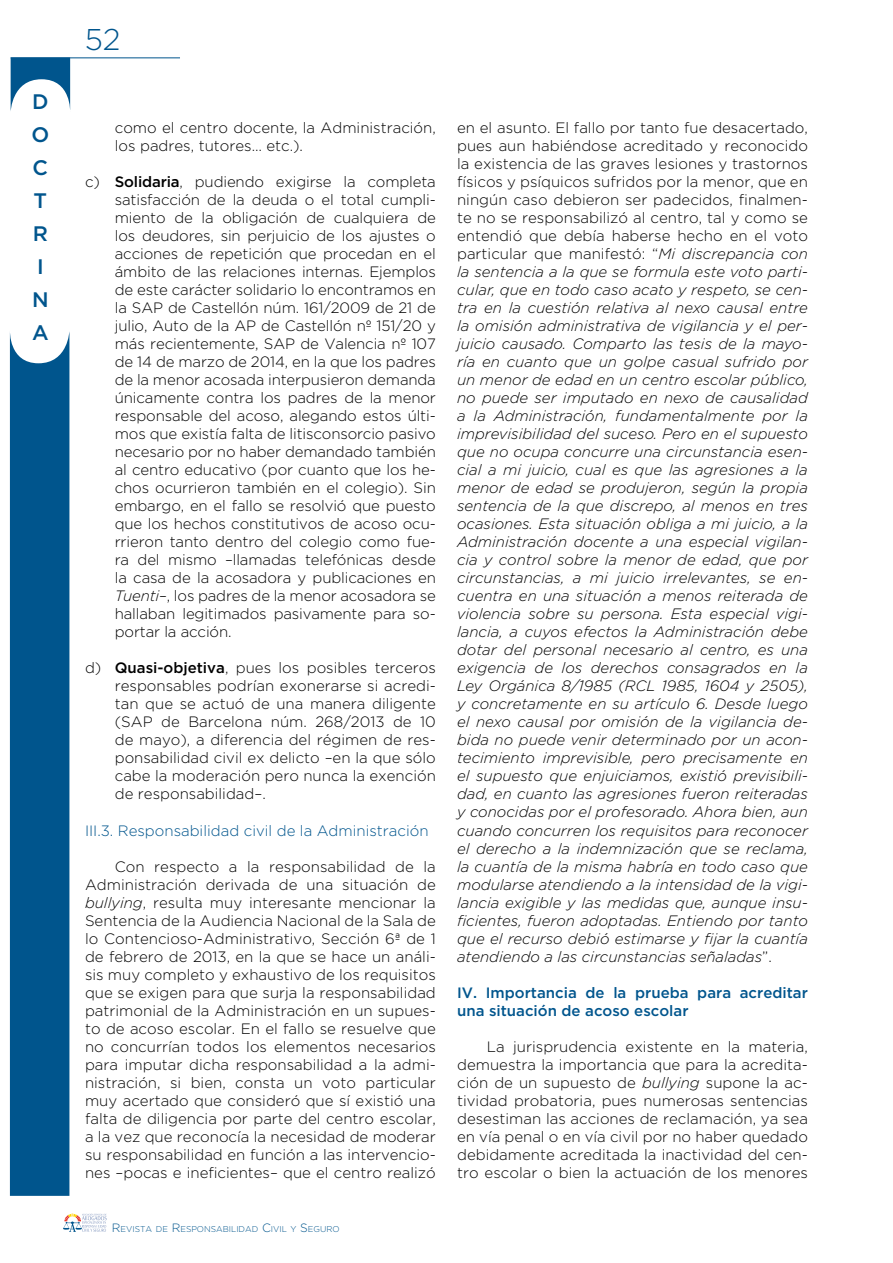
<style>
.page{position:relative;width:893px;height:1263px;background:#fff}
.page>*{position:absolute;margin:0;border:0;box-sizing:border-box;transform-origin:0 0}
.t1{font:300 30px "Gotham";color:#00558d}
.t2{font:500 21px/33px "Gotham";color:#00558d}
.t3{font:300 15px/18px "Gotham";color:#000;text-align:justify}
.t4{font:italic 300 15px/18px "Gotham";color:#000;text-align:justify}
.t5{font:500 15px/18px "Gotham";color:#00558d}
.t6{font:300 15px "Gotham";color:#00558d}
.t7{font:300 8.4px "Gotham";color:#00558d}
.s1{font-weight:500}
.s2{font-style:italic}
.s3{font-size:12px}
.s4{font-style:normal}
</style>
<div class="page">
<hr style="left:11px;top:57px;width:169px;height:1px;background:#00558d">
<svg style="left:11px;top:57px;width:60px;height:53px"></svg>
<svg style="left:9px;top:332px;width:60px;height:864px;background:#3578a4"></svg>
<svg style="left:63px;top:1213px;width:44px;height:19px"></svg>
<h2 class="t2" style="left:31px;top:85px;width:19px">D<br>O<br>C<br>T<br>R<br>I<br>N<br>A</h2>
<h1 class="t1" style="left:85px;top:24px;width:37px">52</h1>
<p class="t3" style="left:115px;top:118px;width:323px">como el centro docente, la Administración, los padres, tutores… etc.).</p>
<p class="t3" style="left:115px;top:172px;width:323px;text-indent:-30px">c) <span class="s1">Solidaria</span>, pudiendo exigirse la completa satisfacción de la deuda o el total cumpli&shy;miento de la obligación de cualquiera de los deudores, sin perjuicio de los ajustes o acciones de repetición que procedan en el ámbito de las relaciones internas. Ejemplos de este carácter solidario lo encontramos en la SAP de Castellón núm. 161/2009 de 21 de julio, Auto de la AP de Castellón nº 151/20 y más recientemente, SAP de Valencia nº 107 de 14 de marzo de 2014, en la que los padres de la menor acosada interpusieron demanda únicamente contra los padres de la menor responsable del acoso, alegando estos últi&shy;mos que existía falta de litisconsorcio pasivo necesario por no haber demandado también al centro educativo (por cuanto que los he&shy;chos ocurrieron también en el colegio). Sin embargo, en el fallo se resolvió que puesto que los hechos constitutivos de acoso ocu&shy;rrieron tanto dentro del colegio como fue&shy;ra del mismo –llamadas telefónicas desde la casa de la acosadora y publicaciones en <span class="s2">Tuenti</span>–, los padres de la menor acosadora se hallaban legitimados pasivamente para so&shy;portar la acción.</p>
<p class="t3" style="left:115px;top:659px;width:323px;text-indent:-30px">d) <span class="s1">Quasi-objetiva</span>, pues los posibles terceros responsables podrían exonerarse si acredi&shy;tan que se actuó de una manera diligente (SAP de Barcelona núm. 268/2013 de 10 de mayo), a diferencia del régimen de res&shy;ponsabilidad civil ex delicto –en la que sólo cabe la moderación pero nunca la exención de responsabilidad–.</p>
<p class="t6" style="left:85px;top:822px;width:345px">III.3. Responsabilidad civil de la Administración</p>
<p class="t3" style="left:85px;top:857px;width:352px;text-indent:30px">Con respecto a la responsabilidad de la Administración derivada de una situación de <span class="s2">bullying</span>, resulta muy interesante mencionar la Sentencia de la Audiencia Nacional de la Sala de lo Contencioso-Administrativo, Sección 6ª de 1 de febrero de 2013, en la que se hace un análi&shy;sis muy completo y exhaustivo de los requisitos que se exigen para que surja la responsabilidad patrimonial de la Administración en un supues&shy;to de acoso escolar. En el fallo se resuelve que no concurrían todos los elementos necesarios para imputar dicha responsabilidad a la admi&shy;nistración, si bien, consta un voto particular muy acertado que consideró que sí existió una falta de diligencia por parte del centro escolar, a la vez que reconocía la necesidad de moderar su responsabilidad en función a las intervencio&shy;nes –pocas e ineficientes– que el centro realizó</p>
<p class="t7" style="left:112px;top:1224px;width:229px"><span class="s3">R</span>EVISTA DE <span class="s3">R</span>ESPONSABILIDAD <span class="s3">C</span>IVIL Y <span class="s3">S</span> EGURO</p>
<p class="t4" style="left:457px;top:119px;width:352px"><span class="s4">en el asunto. El fallo por tanto fue desacertado, pues aun habiéndose acreditado y reconocido la existencia de las graves lesiones y trastornos físicos y psíquicos sufridos por la menor, que en ningún caso debieron ser padecidos, finalmen&shy;te no se responsabilizó al centro, tal y como se entendió que debía haberse hecho en el voto particular que manifestó: “</span>Mi discrepancia con la sentencia a la que se formula este voto parti&shy;cular, que en todo caso acato y respeto, se cen&shy;tra en la cuestión relativa al nexo causal entre la omisión administrativa de vigilancia y el per&shy;juicio causado. Comparto las tesis de la mayo&shy;ría en cuanto que un golpe casual sufrido por un menor de edad en un centro escolar público, no puede ser imputado en nexo de causalidad a la Administración, fundamentalmente por la imprevisibilidad del suceso. Pero en el supuesto que no ocupa concurre una circunstancia esen&shy;cial a mi juicio, cual es que las agresiones a la menor de edad se produjeron, según la propia sentencia de la que discrepo, al menos en tres ocasiones. Esta situación obliga a mi juicio, a la Administración docente a una especial vigilan&shy;cia y control sobre la menor de edad, que por circunstancias, a mi juicio irrelevantes, se en&shy;cuentra en una situación a menos reiterada de violencia sobre su persona. Esta especial vigi&shy;lancia, a cuyos efectos la Administración debe dotar del personal necesario al centro, es una exigencia de los derechos consagrados en la Ley Orgánica 8/1985 (RCL 1985, 1604 y 2505), y concretamente en su artículo 6. Desde luego el nexo causal por omisión de la vigilancia de&shy;bida no puede venir determinado por un acon&shy;tecimiento imprevisible, pero precisamente en el supuesto que enjuiciamos, existió previsibili&shy;dad, en cuanto las agresiones fueron reiteradas y conocidas por el profesorado. Ahora bien, aun cuando concurren los requisitos para reconocer el derecho a la indemnización que se reclama, la cuantía de la misma habría en todo caso que modularse atendiendo a la intensidad de la vigi&shy;lancia exigible y las medidas que, aunque insu&shy;ficientes, fueron adoptadas. Entiendo por tanto que el recurso debió estimarse y fijar la cuantía atendiendo a las circunstancias señaladas<span class="s4">”.</span></p>
<p class="t5" style="left:457px;top:983px;width:352px">IV. Importancia de la prueba para acreditar una situación de acoso escolar</p>
<p class="t3" style="left:457px;top:1037px;width:352px;text-indent:30px">La jurisprudencia existente en la materia, demuestra la importancia que para la acredita&shy;ción de un supuesto de <span class="s2">bullying</span> supone la ac&shy;tividad probatoria, pues numerosas sentencias desestiman las acciones de reclamación, ya sea en vía penal o en vía civil por no haber quedado debidamente acreditada la inactividad del cen&shy;tro escolar o bien la actuación de los menores</p>
</div>
